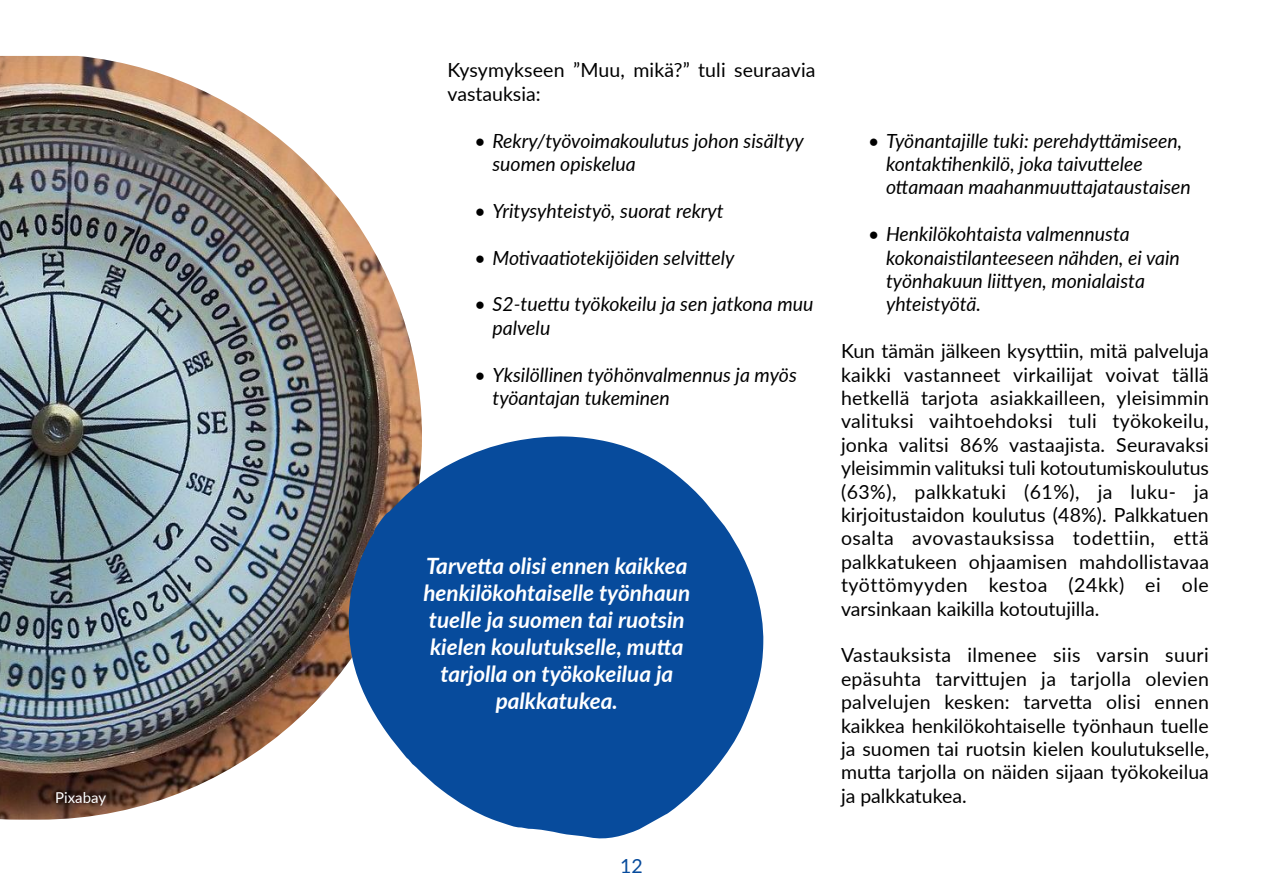
<style>
.page{position:relative;width:1263px;height:893px;background:#fff}
.page>*{position:absolute;margin:0;border:0;box-sizing:border-box;transform-origin:0 0}
.Nosto{font:italic 700 22.5px/27px "Lato";color:#fff;text-align:center}
.Leipis_eka_kpl{font:19.5px/23.4px "Lato";color:#000;text-align:justify}
.bullets_1_sis{font:italic 19.5px/23.4px "Lato";color:#000}
.t1{font:19.5px "Lato";color:#074b9c}
.t2{font:15px "Lato";color:#fff}
</style>
<div class="page">
<img style="left:0;top:56px;width:422px;height:764px">
<svg style="left:348px;top:436px;width:416px;height:403px;fill:#074b9c"></svg>
<p class="t2" style="left:55px;top:787px;width:52px">Pixabay</p>
<p class="Leipis_eka_kpl" style="left:447px;top:58px;width:369px">Kysymykseen ”Muu, mikä?” tuli seuraavia vastauksia:</p>
<p class="bullets_1_sis" style="left:492px;top:128px;width:313px;text-indent:-18px">• Rekry/työvoimakoulutus johon sisältyy suomen opiskelua</p>
<p class="bullets_1_sis" style="left:474px;top:198px;width:251px">• Yritysyhteistyö, suorat rekryt</p>
<p class="bullets_1_sis" style="left:474px;top:245px;width:261px">• Motivaatiotekijöiden selvittely</p>
<p class="bullets_1_sis" style="left:492px;top:292px;width:322px;text-indent:-18px">• S2-tuettu työkokeilu ja sen jatkona muu palvelu</p>
<p class="bullets_1_sis" style="left:492px;top:362px;width:306px;text-indent:-18px">• Yksilöllinen työhönvalmennus ja myös työantajan tukeminen</p>
<p class="Nosto" style="left:423px;top:552px;width:268px">Tarvetta olisi ennen kaikkea henkilökohtaiselle työnhaun tuelle ja suomen tai ruotsin kielen koulutukselle, mutta tarjolla on työkokeilua ja palkkatukea.</p>
<p class="t1" style="left:620px;top:852px;width:24px">12</p>
<p class="bullets_1_sis" style="left:886px;top:128px;width:306px;text-indent:-18px">• Työnantajille tuki: perehdyttämiseen, kontaktihenkilö, joka taivuttelee ottamaan maahanmuuttajataustaisen</p>
<p class="bullets_1_sis" style="left:886px;top:222px;width:295px;text-indent:-18px">• Henkilökohtaista valmennusta kokonaistilanteeseen nähden, ei vain työnhakuun liittyen, monialaista yhteistyötä.</p>
<p class="Leipis_eka_kpl" style="left:841px;top:339px;width:370px">Kun tämän jälkeen kysyttiin, mitä palveluja kaikki vastanneet virkailijat voivat tällä hetkellä tarjota asiakkailleen, yleisimmin valituksi vaihtoehdoksi tuli työkokeilu, jonka valitsi 86% vastaajista. Seuravaksi yleisimmin valituksi tuli kotoutumiskoulutus (63%), palkkatuki (61%), ja luku- ja kirjoitustaidon koulutus (48%). Palkkatuen osalta avovastauksissa todettiin, että palkkatukeen ohjaamisen mahdollistavaa työttömyyden kestoa (24kk) ei ole varsinkaan kaikilla kotoutujilla.</p>
<p class="Leipis_eka_kpl" style="left:841px;top:643px;width:370px">Vastauksista ilmenee siis varsin suuri epäsuhta tarvittujen ja tarjolla olevien palvelujen kesken: tarvetta olisi ennen kaikkea henkilökohtaiselle työnhaun tuelle ja suomen tai ruotsin kielen koulutukselle, mutta tarjolla on näiden sijaan työkokeilua ja palkkatukea.</p>
</div>
